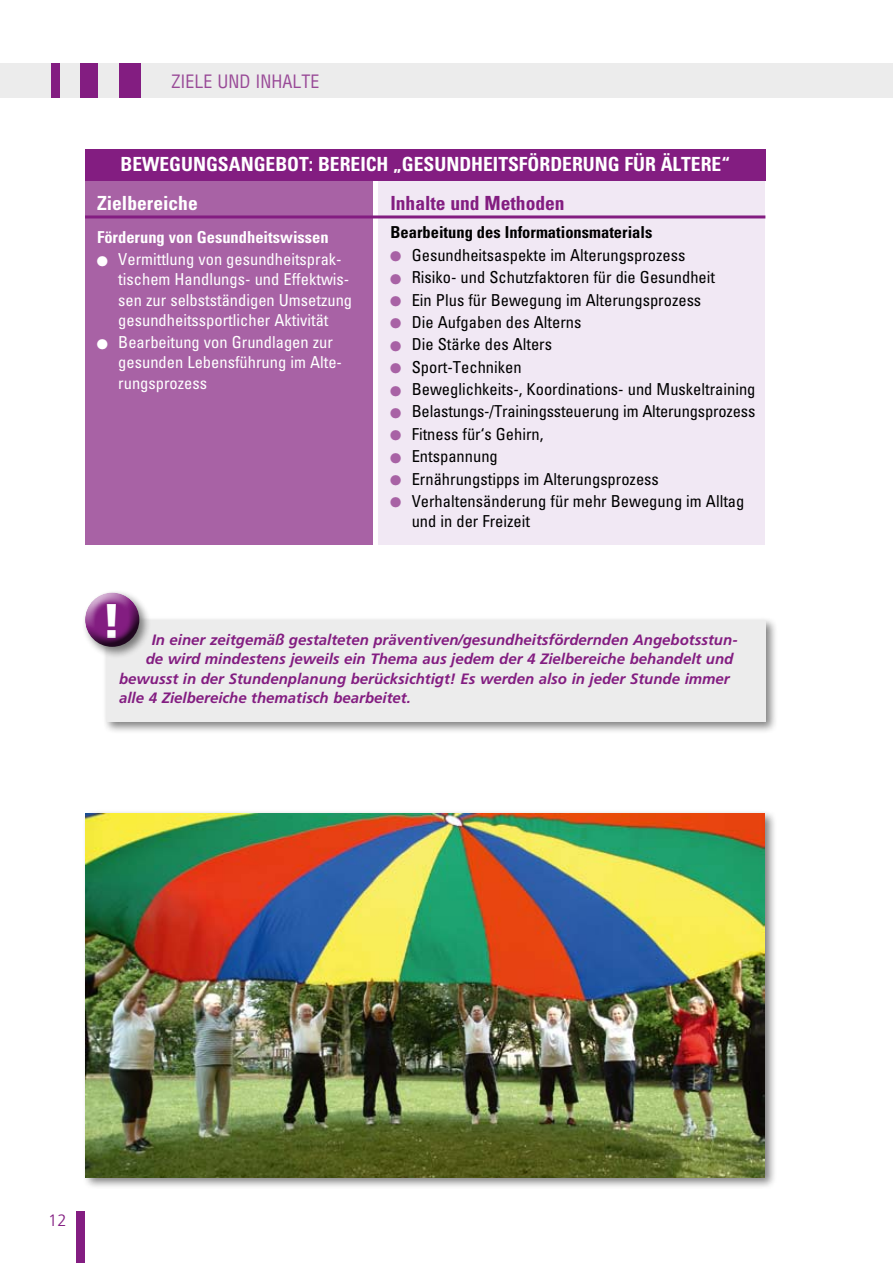
<style>
.page{position:relative;width:893px;height:1263px;background:#fff}
.page>*{position:absolute;margin:0;border:0;box-sizing:border-box;transform-origin:0 0}
.t1{font:900 48.6px "Frutiger";color:#fff}
.t2{font:700 condensed 19.5px "Univers";color:#fff}
.t3{font:700 condensed 19.5px "Univers";color:#831d81}
.t4{font:condensed 18px "Helvetica";color:#994a97}
.t5{font:condensed 16.5px/20.2px "Univers";color:#000}
.t6{font:condensed 16.5px/20.2px "Univers";color:#fff}
.t7{font:700 condensed 16.5px "Univers";color:#000}
.t8{font:700 condensed 16.5px "Univers";color:#fff}
.t9{font:300 16.5px "Frutiger";color:#831d81}
.t10{font:italic 700 15px "Frutiger";color:#831d81}
.s1{color:#a862a5}
</style>
<div class="page">
<div style="left:0;top:64px;width:893px;height:34px;background:#ececec"></div>
<div style="left:77px;top:1212px;width:8px;height:51px;background:#831d81"></div>
<div style="left:51px;top:64px;width:9px;height:34px;background:#831d81"></div>
<div style="left:81px;top:64px;width:17px;height:34px;background:#831d81"></div>
<div style="left:119px;top:64px;width:21px;height:34px;background:#831d81"></div>
<div style="left:85px;top:180px;width:288px;height:365px;background:#a862a5"></div>
<div style="left:378px;top:180px;width:387px;height:365px;background:#f1e8f4"></div>
<div style="left:85px;top:149px;width:680px;height:31px;background:#831d81"></div>
<hr style="left:85px;top:215px;width:680px;height:3px;background:#831d81">
<div style="left:82px;top:809px;width:695px;height:381px;background:#000;opacity:.5"></div>
<img style="left:86px;top:813px;width:678px;height:364px">
<div style="left:102px;top:616px;width:676px;height:118px;background:#000;opacity:.5"></div>
<div style="left:106px;top:620px;width:659px;height:101px;background:#ececec"></div>
<div style="left:81px;top:588px;width:70px;height:71px;background:#000;opacity:.5"></div>
<div style="left:84px;top:591px;width:60px;height:39px;background:#fff;opacity:.75"></div>
<div style="left:84px;top:600px;width:66px;height:49px;background:#000;opacity:.75"></div>
<p class="t4" style="left:172px;top:71px;width:149px">ZIELE UND I NHALTE</p>
<p class="t2" style="left:120px;top:153px;width:611px">Bewegungsangebot: Bereich „Gesundheitsförderung für Ältere“</p>
<p class="t2" style="left:97px;top:191px;width:102px">Zielbereiche</p>
<p class="t8" style="left:97px;top:227px;width:233px">Förderung von Gesundheitswissen</p>
<p class="t6" style="left:118px;top:249px;width:235px;text-indent:-21px">● Vermittlung von gesundheitsprak&shy;tischem Handlungs- und Effektwis&shy;sen zur selbstständigen Umsetzung gesundheitssportlicher Aktivität</p>
<p class="t6" style="left:118px;top:332px;width:225px;text-indent:-21px">● Bearbeitung von Grundlagen zur gesunden Lebensführung im Alte&shy;rungsprozess</p>
<p class="t3" style="left:390px;top:191px;width:176px">Inhalte und Methoden</p>
<p class="t7" style="left:390px;top:222px;width:263px">Bearbeitung des Informationsmaterials</p>
<p class="t5" style="left:390px;top:244px;width:297px"><span class="s1">●</span> Gesundheitsaspekte im Alterungsprozess</p>
<p class="t5" style="left:390px;top:267px;width:326px"><span class="s1">●</span> Risiko- und Schutzfaktoren für die Gesundheit</p>
<p class="t5" style="left:390px;top:289px;width:312px"><span class="s1">●</span> Ein Plus für Bewegung im Alterungsprozess</p>
<p class="t5" style="left:390px;top:311px;width:192px"><span class="s1">●</span> Die Aufgaben des Alterns</p>
<p class="t5" style="left:390px;top:334px;width:163px"><span class="s1">●</span> Die Stärke des Alters</p>
<p class="t5" style="left:390px;top:356px;width:133px"><span class="s1">●</span> Sport-Techniken</p>
<p class="t5" style="left:390px;top:379px;width:367px"><span class="s1">●</span> Beweglichkeits-, Koordinations- und Muskeltraining</p>
<p class="t5" style="left:390px;top:401px;width:366px"><span class="s1">●</span> Belastungs-/Trainingssteuerung im Alterungsprozess</p>
<p class="t5" style="left:390px;top:423px;width:155px"><span class="s1">●</span> Fitness für‘s Gehirn,</p>
<p class="t5" style="left:390px;top:446px;width:109px"><span class="s1">●</span> Entspannung</p>
<p class="t5" style="left:390px;top:468px;width:270px"><span class="s1">●</span> Ernährungstipps im Alterungsprozess</p>
<p class="t5" style="left:412px;top:490px;width:334px;text-indent:-21px"><span class="s1">●</span> Verhaltensänderung für mehr Bewegung im Alltag und in der Freizeit</p>
<h1 class="t1" style="left:101px;top:592px;width:23px">!</h1>
<p class="t10" style="left:152px;top:630px;width:586px">In einer zeitgemäß gestalteten präventiven/gesundheitsfördernden Angebotsstun-</p>
<p class="t10" style="left:146px;top:650px;width:589px">de wird mindestens jeweils ein Thema aus jedem der 4 Zielbereiche behandelt und</p>
<p class="t10" style="left:119px;top:669px;width:612px">bewusst in der Stundenplanung berücksichtigt! Es werden also in jeder Stunde immer</p>
<p class="t10" style="left:119px;top:689px;width:293px">alle 4 Zielbereiche thematisch bearbeitet.</p>
<p class="t9" style="left:48px;top:1211px;width:20px">12</p>
</div>
